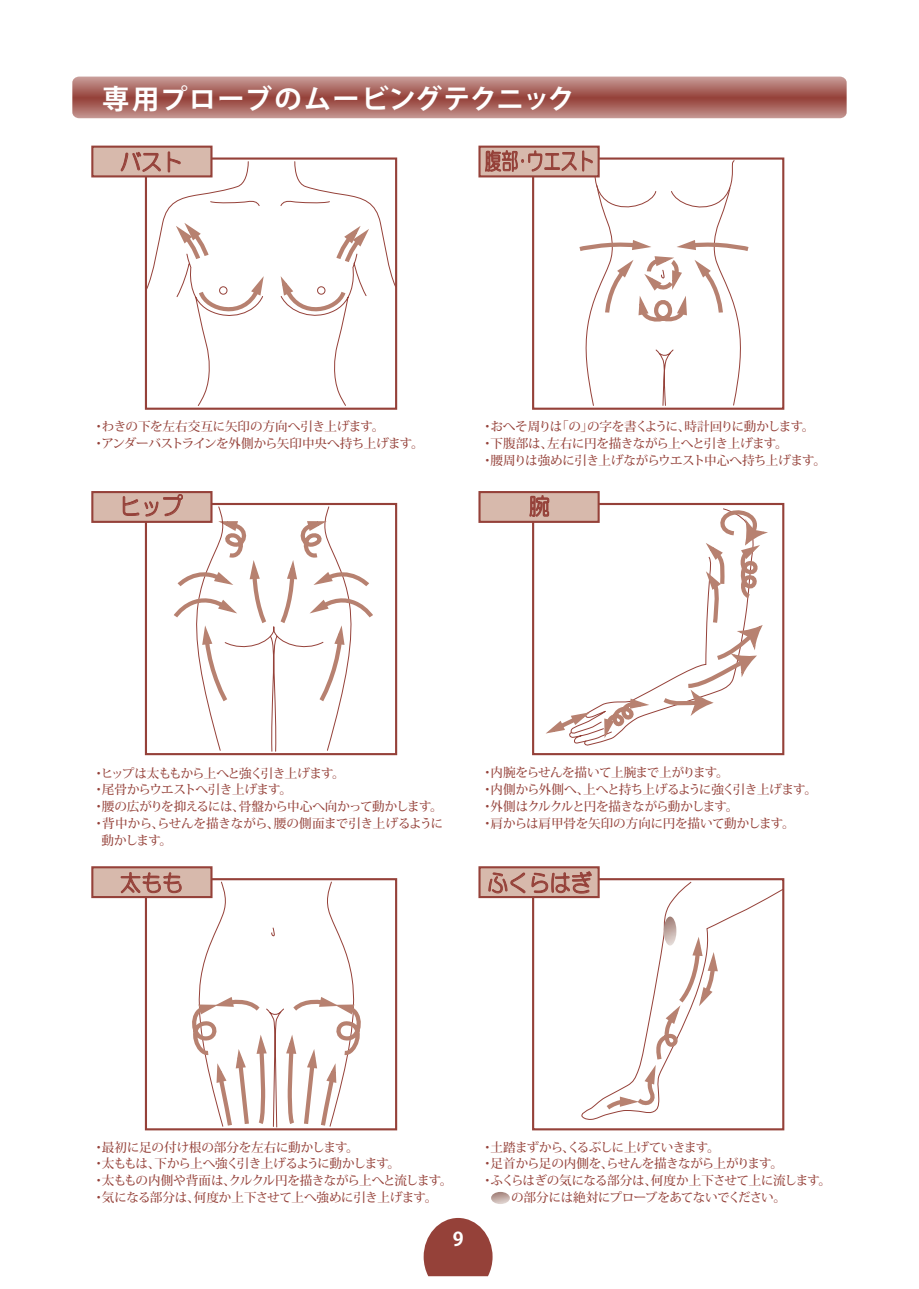
<style>
.page{position:relative;width:919px;height:1289px;background:#fff}
.page>*{position:absolute;margin:0;border:0;box-sizing:border-box;transform-origin:0 0}
.t1{font:700 27.3px "Koz Go Pro";letter-spacing:.035em;color:#fff}
.t2{font:23.1px "HG Maru Gothic MPRO";color:#954139;scale:.9 1}
.t3{font:23.1px "HG Maru Gothic MPRO";color:#954139;scale:.73 1}
.t4{font:700 18.9px "Koz Go Pro";color:#fff}
.t5{font:500 12.6px/16.8px "Koz Min Pro";letter-spacing:-.04em;color:#954139}
.t6{font:500 12.6px/16.8px "Koz Min Pro";letter-spacing:-.02em;color:#954139}
.t7{font:500 12.6px "Koz Min Pro";letter-spacing:-.08em;color:#954139}
.t8{font:500 12.6px "Koz Min Pro";letter-spacing:-.06em;color:#954139}
</style>
<div class="page">
<svg style="left:423px;top:1218px;width:69px;height:58px;background:#a55f58"></svg>
<svg style="left:72px;top:77px;width:774px;height:41px;background:#ad6d66"></svg>
<div style="left:145px;top:503px;width:252px;height:252px;border:2px solid #954139"></div>
<div style="left:532px;top:157px;width:252px;height:253px;border:2px solid #954139"></div>
<div style="left:145px;top:157px;width:252px;height:253px;border:2px solid #954139"></div>
<svg style="left:145px;top:161px;width:251px;height:245px"></svg>
<svg style="left:196px;top:269px;width:71px;height:51px"></svg>
<svg style="left:277px;top:220px;width:97px;height:100px"></svg>
<div style="left:532px;top:503px;width:252px;height:252px;border:2px solid #954139"></div>
<div style="left:92px;top:147px;width:119px;height:29px;background:#d7b9ac"></div>
<div style="left:91px;top:146px;width:121px;height:31px;border:2px solid #954139"></div>
<div style="left:532px;top:878px;width:252px;height:252px;border:2px solid #954139"></div>
<svg style="left:579px;top:881px;width:204px;height:239px"></svg>
<svg style="left:602px;top:928px;width:118px;height:185px"></svg>
<img style="left:663px;top:916px;width:13px;height:29px">
<div style="left:478px;top:866px;width:121px;height:32px;background:#d7b9ac;border:2px solid #954139"></div>
<div style="left:92px;top:492px;width:119px;height:30px;background:#d7b9ac"></div>
<div style="left:91px;top:491px;width:121px;height:32px;border:2px solid #954139"></div>
<div style="left:478px;top:491px;width:121px;height:32px;background:#d7b9ac;border:2px solid #954139"></div>
<div style="left:478px;top:146px;width:121px;height:31px;background:#d7b9ac;border:2px solid #954139"></div>
<div style="left:92px;top:867px;width:119px;height:30px;background:#d7b9ac"></div>
<div style="left:91px;top:866px;width:121px;height:32px;border:2px solid #954139"></div>
<img style="left:491px;top:1192px;width:19px;height:11px">
<svg style="left:121px;top:145px;width:40px;height:27px"></svg>
<svg style="left:167px;top:151px;width:14px;height:22px"></svg>
<svg style="left:122px;top:494px;width:253px;height:258px"></svg>
<svg style="left:120px;top:871px;width:246px;height:258px"></svg>
<svg style="left:488px;top:872px;width:37px;height:27px"></svg>
<svg style="left:531px;top:871px;width:61px;height:22px"></svg>
<svg style="left:529px;top:495px;width:243px;height:251px"></svg>
<svg style="left:485px;top:145px;width:267px;height:261px"></svg>
<h1 class="t1" style="left:102px;top:81px;width:474px">専用プローブのムービングテクニック</h1>
<h2 class="t2" style="left:120px;top:150px;width:71px">バスト</h2>
<h2 class="t3" style="left:484px;top:149px;width:152px">腹部･ウエスト</h2>
<p class="t6" style="left:92px;top:417px;width:333px">・わきの下を左右交互に矢印の方向へ引き上げます。<br>・アンダーバストラインを外側から矢印中央へ持ち上げます。</p>
<h2 class="t2" style="left:120px;top:494px;width:71px">ヒップ</h2>
<p class="t5" style="left:481px;top:417px;width:346px">・おへそ周りは「の」の字を書くように、時計回りに動かします。・下腹部は、左右に円を描きながら上へと引き上げます。<br>・腰周りは強めに引き上げながらウエスト中心へ持ち上げます。</p>
<h2 class="t2" style="left:529px;top:494px;width:25px">腕</h2>
<p class="t7" style="left:92px;top:763px;width:254px">・ヒップは太ももから上へと強く引き上げます。</p>
<p class="t5" style="left:92px;top:780px;width:201px">・尾骨からウエストへ引き上げます。</p>
<p class="t5" style="left:92px;top:797px;width:352px">・腰の広がりを抑えるには、骨盤から中心へ向かって動かします。</p>
<p class="t5" style="left:92px;top:814px;width:352px">・背中から、らせんを描きながら、腰の側面まで引き上げるように</p>
<p class="t5" style="left:102px;top:831px;width:72px">動かします。</p>
<p class="t5" style="left:481px;top:764px;width:337px">・内腕をらせんを描いて上腕まで上がります。<br>・内側から外側へ、上へと持ち上げるように強く引き上げます。・外側はクルクルと円を描きながら動かします。<br>・肩からは肩甲骨を矢印の方向に円を描いて動かします。</p>
<h2 class="t2" style="left:120px;top:871px;width:71px">太もも</h2>
<h2 class="t2" style="left:487px;top:871px;width:117px">ふくらはぎ</h2>
<p class="t5" style="left:92px;top:1138px;width:361px">・最初に足の付け根の部分を左右に動かします。<br>・太ももは、下から上へ強く引き上げるように動かします。<br>・太ももの内側や背面は、クルクル円を描きながら上へと流します。・気になる部分は、何度か上下させて上へ強めに引き上げます。</p>
<h3 class="t4" style="left:453px;top:1227px;width:12px">9</h3>
<p class="t8" style="left:481px;top:1137px;width:240px">・土踏まずから、くるぶしに上げていきます。</p>
<p class="t5" style="left:481px;top:1154px;width:303px">・足首から足の内側を、らせんを描きながら上がります。</p>
<p class="t5" style="left:481px;top:1171px;width:351px">・ふくらはぎの気になる部分は、何度か上下させて上に流します。</p>
<p class="t5" style="left:511px;top:1188px;width:276px">の部分には絶対にプローブをあてないでください。</p>
</div>
